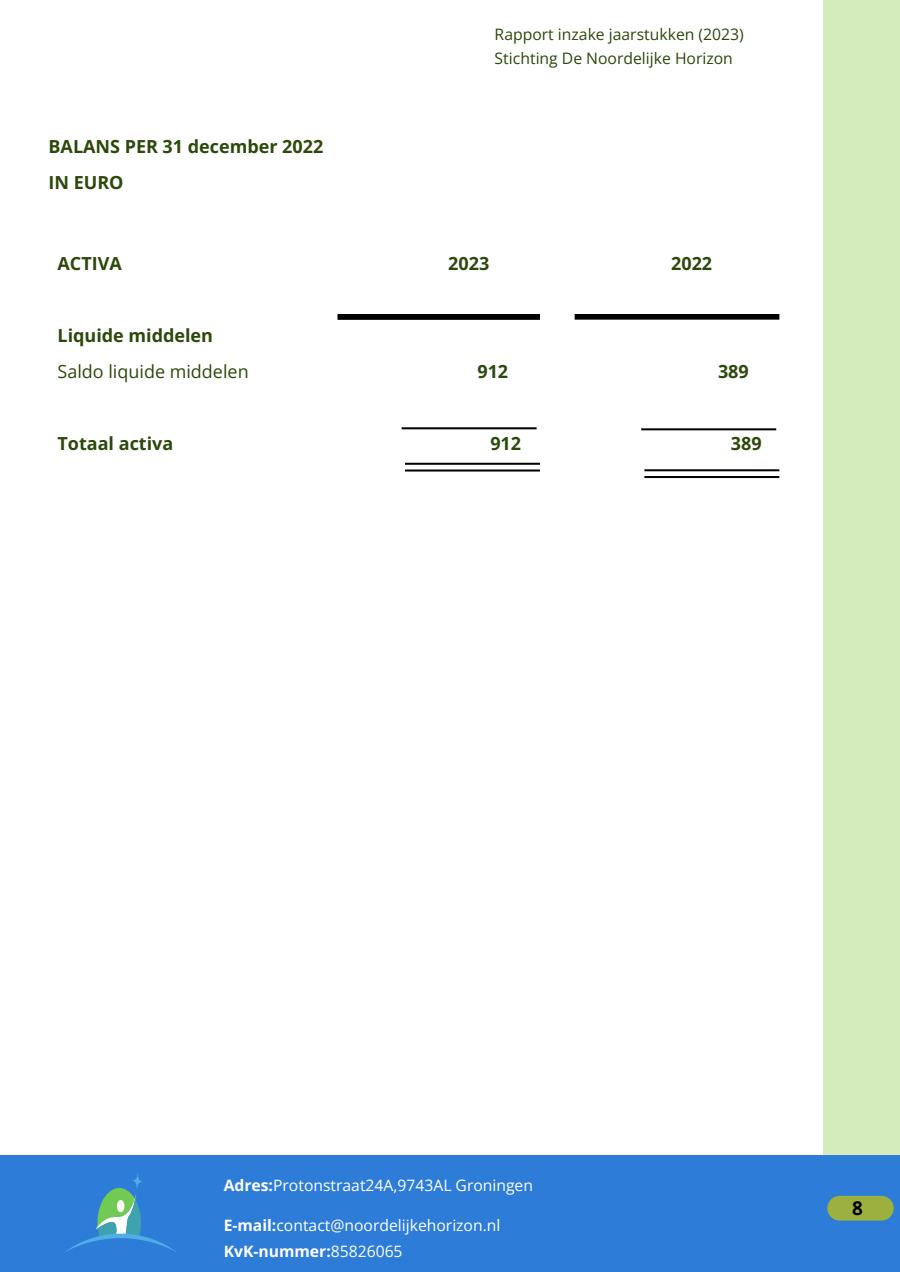
<style>
.page{position:relative;width:900px;height:1272px;background:#fff}
.page>*{position:absolute;margin:0;border:0;box-sizing:border-box;transform-origin:0 0}
.t1{font:700 18.9px "Open Sans";color:#000}
.t2{font:700 18px "Open Sans";color:#2c480a}
.t3{font:18px/36px "Open Sans";color:#2c480a}
.t4{font:15.75px "Open Sans";color:#fff}
.t5{font:15.75px "Open Sans";color:#2c480a}
.t6{font:700 15.75px "Open Sans";color:#fff}
.s1{font-weight:700}
.s2{font-weight:400}
</style>
<div class="page">
<div style="left:824px;top:0;width:76px;height:1272px;background:#d4ebbb"></div>
<div style="left:0;top:1155px;width:900px;height:117px;background:#2d7cd8"></div>
<div style="left:827px;top:1196px;width:67px;height:24px;background:#9cb03f;border-radius:12px"></div>
<div style="left:338px;top:314px;width:202px;height:6px;background:#000"></div>
<div style="left:575px;top:314px;width:204px;height:6px;background:#000"></div>
<hr style="left:641px;top:428px;width:135px;height:2px;background:#000">
<hr style="left:402px;top:427px;width:135px;height:2px;background:#000">
<hr style="left:405px;top:463px;width:135px;height:2px;background:#000">
<hr style="left:405px;top:469px;width:135px;height:2px;background:#000">
<hr style="left:644px;top:469px;width:135px;height:2px;background:#000">
<hr style="left:644px;top:476px;width:135px;height:2px;background:#000">
<svg style="left:65px;top:1174px;width:111px;height:78px"></svg>
<p class="t2" style="left:49px;top:134px;width:276px">BALANS PER 31 december 2022</p>
<p class="t2" style="left:49px;top:170px;width:77px">IN EURO</p>
<p class="t5" style="left:495px;top:23px;width:251px">Rapport inzake jaarstukken (2023)</p>
<p class="t5" style="left:495px;top:48px;width:240px">Stichting De Noordelijke Horizon</p>
<p class="t2" style="left:58px;top:251px;width:66px">ACTIVA</p>
<p class="t2" style="left:448px;top:251px;width:43px">2023</p>
<p class="t2" style="left:671px;top:251px;width:43px">2022</p>
<p class="t3" style="left:58px;top:317px;width:193px"><span class="s1">Liquide middelen<br></span>Saldo liquide middelen</p>
<p class="t2" style="left:477px;top:359px;width:32px">912</p>
<p class="t2" style="left:718px;top:359px;width:32px">389</p>
<p class="t2" style="left:58px;top:431px;width:117px">Totaal activa</p>
<p class="t2" style="left:490px;top:431px;width:32px">912</p>
<p class="t2" style="left:731px;top:431px;width:32px">389</p>
<p class="t4" style="left:224px;top:1174px;width:311px"><span class="s1">Adres:</span>Protonstraat24A,9743AL Groningen</p>
<p class="t4" style="left:224px;top:1214px;width:278px"><span class="s1">E-mail:</span>contact@noordelijkehorizon.nl</p>
<p class="t6" style="left:224px;top:1240px;width:180px">KvK-nummer:<span class="s2">85826065</span></p>
<p class="t1" style="left:852px;top:1194px;width:12px">8</p>
</div>
